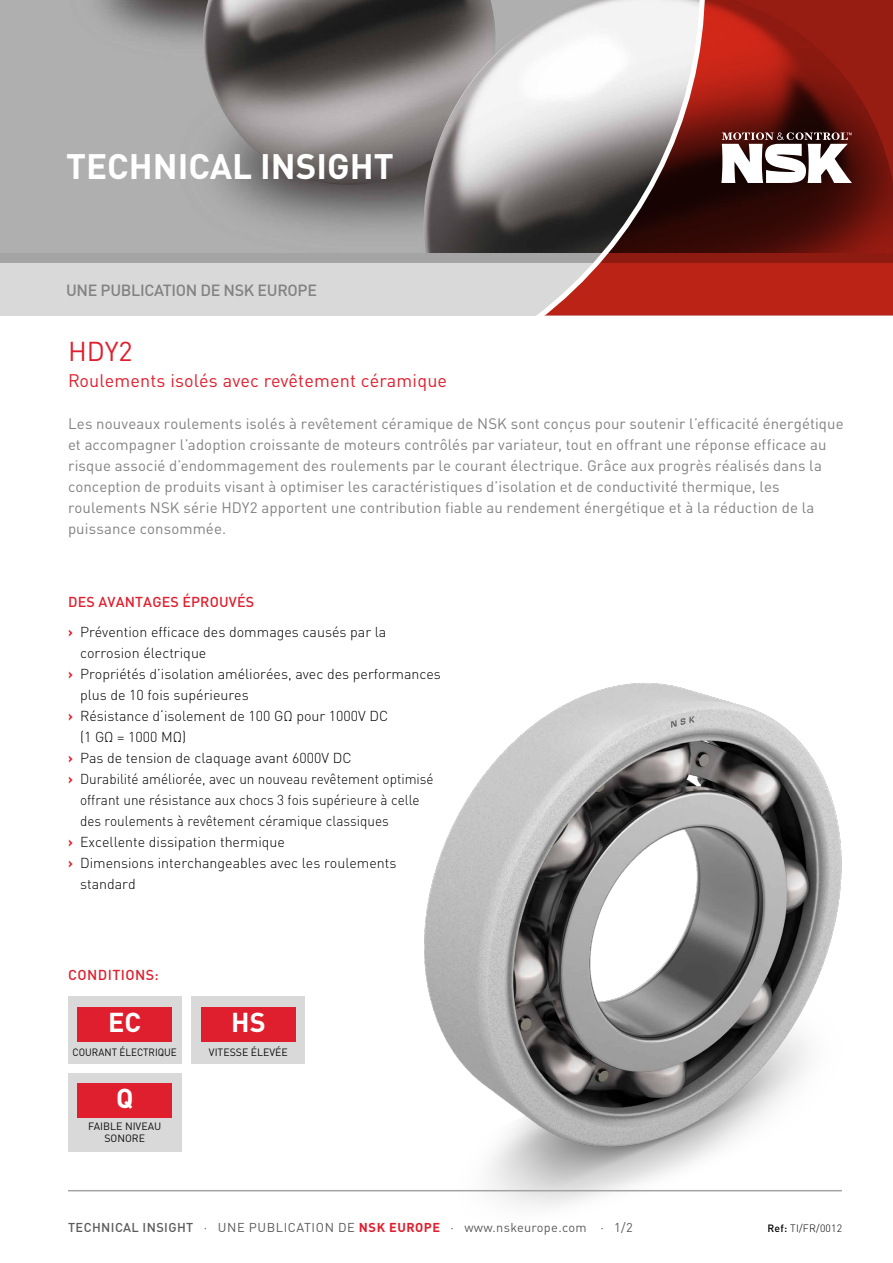
<style>
.page{position:relative;width:893px;height:1263px;background:#fff}
.page>*{position:absolute;margin:0;border:0;box-sizing:border-box;transform-origin:0 0}
.t1{font:700 34.95px "DIN Pro";color:#fff}
.t2{font:700 27px "DIN Pro";color:#fff}
.t3{font:27px "DIN Pro";color:#e01f2e}
.t4{font:18px "DIN Pro";letter-spacing:.01em;color:#e01f2e}
.t5{font:500 16.05px "DIN Pro";letter-spacing:-.02em;color:#818281}
.t6{font:15px/21px "DIN Pro";letter-spacing:.005em;color:#818281}
.t7{font:300 14.25px/29.5px "DIN Pro";color:#000}
.t8{font:300 14.25px "DIN Pro";color:#000;scale:.95 1}
.t9{font:500 14.25px "DIN Pro";letter-spacing:.03em;color:#e01f2e}
.t10{font:12.75px "DIN Pro";letter-spacing:.025em;color:#5b5b5a}
.t11{font:10.5px/12.6px "DIN Pro";color:#0a0b0a;text-align:center}
.t12{font:10.5px "DIN Pro";color:#0a0b0a;scale:.94 1}
.t13{font:300 10.5px "DIN Pro";letter-spacing:.02em;color:#000}
.s1{font-weight:500;color:#e01f2e}
.s2{font-weight:700;color:#e01f2e}
.s3{font-weight:500}
</style>
<div class="page">
<img style="left:348px;top:683px;width:494px;height:524px">
<hr style="left:68px;top:1190px;width:774px;height:1px;background:#a4a4a5">
<div style="left:68px;top:997px;width:113px;height:67px;background:#d9d9da"></div>
<div style="left:77px;top:1007px;width:95px;height:34px;background:#e01f2e"></div>
<div style="left:192px;top:997px;width:113px;height:67px;background:#d9d9da"></div>
<div style="left:201px;top:1007px;width:95px;height:34px;background:#e01f2e"></div>
<div style="left:68px;top:1073px;width:113px;height:78px;background:#d9d9da"></div>
<div style="left:77px;top:1083px;width:95px;height:35px;background:#e01f2e"></div>
<img style="left:0;top:0;width:529px;height:254px">
<div style="left:0;top:263px;width:893px;height:52px;background:#d9d9da"></div>
<div style="left:0;top:254px;width:893px;height:9px;background:#a4a4a5"></div>
<svg style="left:708px;top:0;width:185px;height:315px;background:#84180f"></svg>
<svg style="left:529px;top:0;width:179px;height:316px"></svg>
<svg style="left:721px;top:132px;width:131px;height:51px"></svg>
<h1 class="t1" style="left:66px;top:137px;width:329px">TECHNICAL INSIGHT</h1>
<p class="t5" style="left:66px;top:279px;width:252px">UNE PUBLICATION DE NSK EUROPE</p>
<h2 class="t3" style="left:68px;top:333px;width:66px">HDY2</h2>
<p class="t4" style="left:68px;top:367px;width:381px">Roulements isolés avec revêtement céramique</p>
<p class="t6" style="left:68px;top:412px;width:777px">Les nouveaux roulements isolés à revêtement céramique de NSK sont conçus pour soutenir l’efficacité énergétique et accompagner l’adoption croissante de moteurs contrôlés par variateur, tout en offrant une réponse efficace au risque associé d’endommagement des roulements par le courant électrique. Grâce aux progrès réalisés dans la conception de produits visant à optimiser les caractéristiques d’isolation et de conductivité thermique, les roulements NSK série HDY2 apportent une contribution fiable au rendement énergétique et à la réduction de la puissance consommée.</p>
<p class="t7" style="left:68px;top:586px;width:320px"><span class="s1">DES AVANTAGES ÉPROUVÉS<br></span><span class="s2">›</span> Prévention efficace des dommages causés par la</p>
<p class="t7" style="left:80px;top:637px;width:128px">corrosion électrique</p>
<p class="t7" style="left:68px;top:658px;width:374px"><span class="s2">›</span> Propriétés d’isolation améliorées, avec des performances</p>
<p class="t7" style="left:80px;top:679px;width:170px">plus de 10 fois supérieures</p>
<p class="t7" style="left:68px;top:700px;width:322px"><span class="s2">›</span> Résistance d‘isolement de 100 GΩ pour 1000V DC</p>
<p class="t7" style="left:80px;top:721px;width:108px">(1 GΩ = 1000 MΩ)</p>
<p class="t7" style="left:68px;top:742px;width:285px"><span class="s2">›</span> Pas de tension de claquage avant 6000V DC</p>
<p class="t8" style="left:68px;top:768px;width:386px"><span class="s2">›</span> Durabilité améliorée, avec un nouveau revêtement optimisé</p>
<p class="t8" style="left:80px;top:789px;width:359px">offrant une résistance aux chocs 3 fois supérieure à celle</p>
<p class="t8" style="left:80px;top:810px;width:326px">des roulements à revêtement céramique classiques</p>
<p class="t7" style="left:68px;top:826px;width:218px"><span class="s2">›</span> Excellente dissipation thermique</p>
<p class="t7" style="left:68px;top:847px;width:330px"><span class="s2">›</span> Dimensions interchangeables avec les roulements</p>
<p class="t7" style="left:80px;top:868px;width:57px">standard</p>
<p class="t9" style="left:68px;top:966px;width:92px">CONDITIONS:</p>
<h2 class="t2" style="left:108px;top:1000px;width:35px">EC</h2>
<p class="t12" style="left:73px;top:1044px;width:112px">COURANT ÉLECTRIQUE</p>
<h2 class="t2" style="left:116px;top:1076px;width:19px">Q</h2>
<p class="t11" style="left:88px;top:1118px;width:75px">FAIBLE NIVEAU<br>SONORE</p>
<h2 class="t2" style="left:231px;top:1000px;width:36px">HS</h2>
<p class="t11" style="left:209px;top:1044px;width:80px">VITESSE ÉLEVÉE</p>
<p class="t10" style="left:68px;top:1217px;width:566px"><span class="s3">TECHNICAL INSIGHT</span> · UNE PUBLICATION DE <span class="s2">NSK EUROPE</span> · www.nskeurope.com · 1/2</p>
<p class="t13" style="left:767px;top:1220px;width:76px"><span class="s3">Ref:</span> TI/FR/0012</p>
</div>
